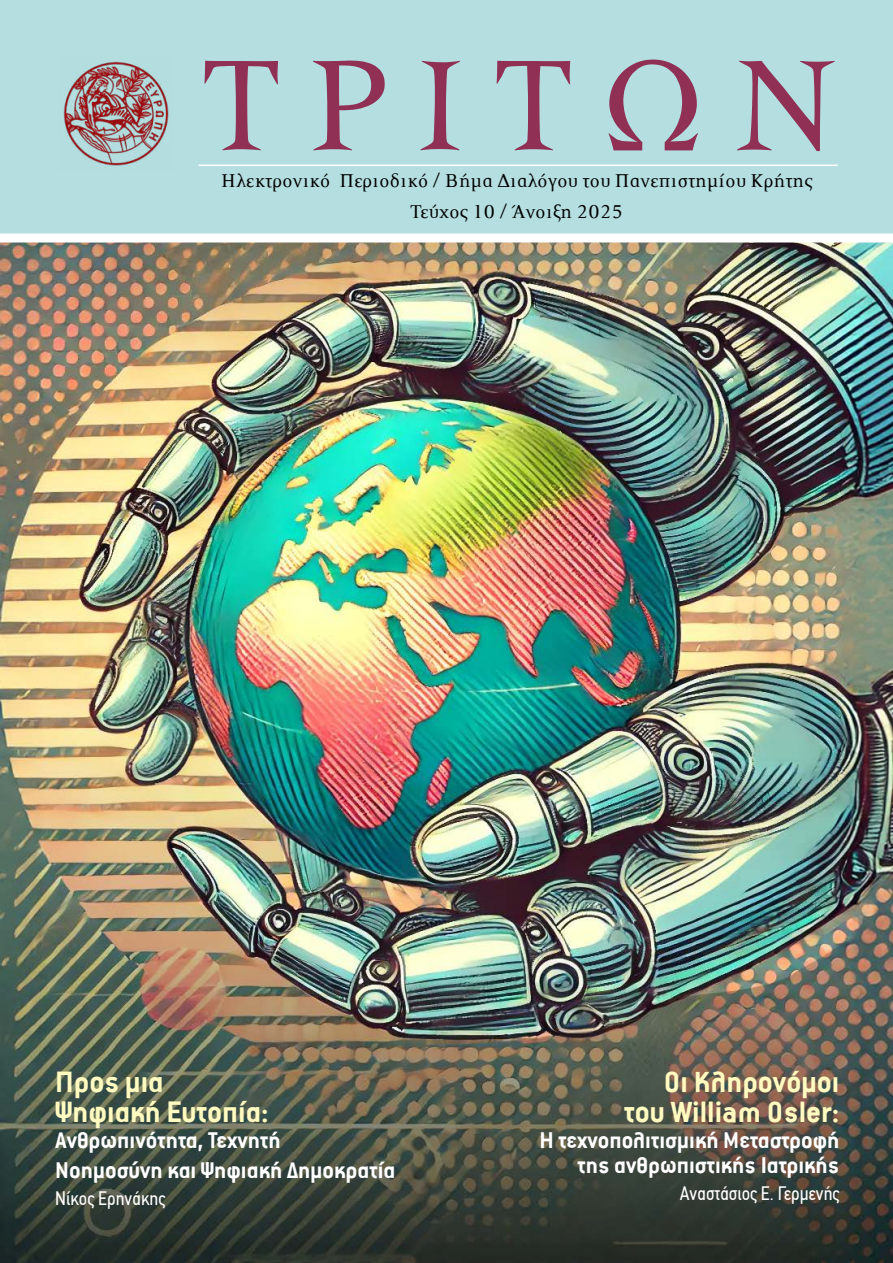
<style>
.page{position:relative;width:893px;height:1263px;background:#b4dedf}
.page>*{position:absolute;margin:0;border:0;box-sizing:border-box;transform-origin:0 0}
.t1{font:700 33px/30px "PF Premier Text";color:#fffac0;text-align:right}
.t2{font:700 25.5px/25.5px "PF Premier Text";color:#fff;text-align:right}
.t3{font:21px/31px "PF Press";letter-spacing:.025em;color:#000;text-align:center}
.t4{font:19.5px "PF Din Text Condensed";color:#fff}
</style>
<div class="page">
<img style="left:0;top:242px;width:893px;height:1021px">
<img style="left:63px;top:61px;width:106px;height:105px">
<hr style="left:199px;top:165px;width:639px;height:1px;background:#fff">
<svg style="left:204px;top:59px;width:631px;height:92px"></svg>
<div style="left:0;top:233px;width:893px;height:9px;background:#fff"></div>
<p class="t3" style="left:222px;top:165px;width:592px">Ηλεκτρονικό Περιοδικό / Βήμα Διαλόγου του Πανεπιστημίου Κρήτης<br>Τεύχος 10 / Άνοιξη 2025</p>
<p class="t1" style="left:55px;top:1067px;width:215px;text-align:left">Προς μια<br>Ψηφιακή Ευτοπία:</p>
<p class="t2" style="left:55px;top:1125px;width:342px;line-height:30px;text-align:left">Ανθρωπινότητα, Τεχνητή<br>Νοημοσύνη και Ψηφιακή Δημοκρατία</p>
<p class="t4" style="left:55px;top:1187px;width:112px">Νίκος Ερηνάκης</p>
<p class="t1" style="left:624px;top:1067px;width:217px">Οι Κληρονόμοι του William Osler:</p>
<p class="t2" style="left:540px;top:1127px;width:301px">Η τεχνοπολιτισμική Μεταστροφή της ανθρωπιστικής Ιατρικής</p>
<p class="t4" style="left:680px;top:1182px;width:161px">Αναστάσιος Ε. Γερμενής</p>
</div>
